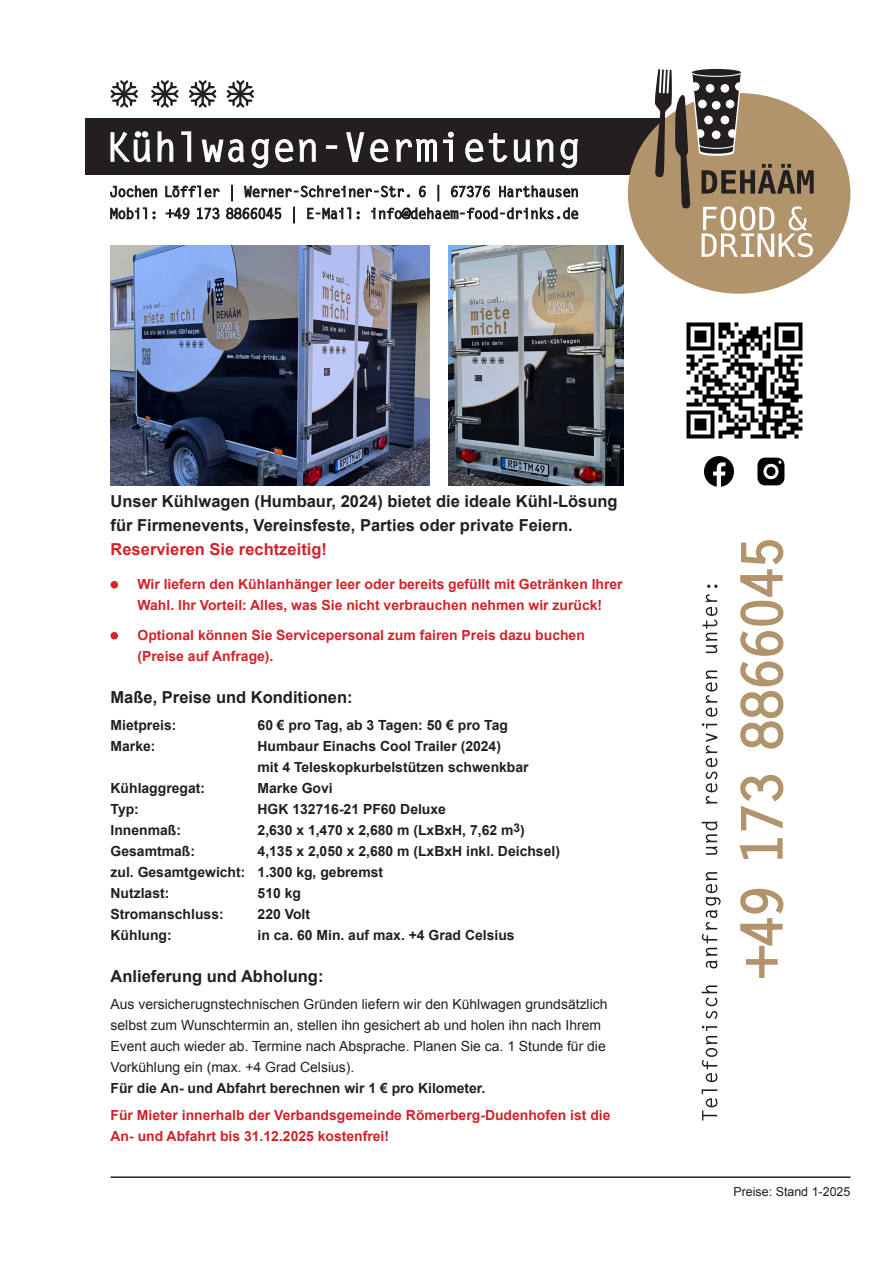
<style>
.page{position:relative;width:893px;height:1263px;background:#fff}
.page>*{position:absolute;margin:0;border:0;box-sizing:border-box;transform-origin:0 0}
.t1{font:700 16.5px/24px "Arial";color:#231f20}
.t2{font:700 16.5px "Arial";color:#d1232a}
.t3{font:700 13.95px/21px "Arial";color:#231f20}
.t4{font:700 13.95px/21px "Arial";color:#d1232a}
.t5{font:13.95px/21px "Arial";color:#231f20}
.t6{font:12.45px "Arial";color:#231f20}
</style>
<div class="page">
<img style="left:111px;top:246px;width:318px;height:240px">
<img style="left:449px;top:246px;width:174px;height:240px">
<div style="left:85px;top:118px;width:607px;height:56px;background:#231f20"></div>
<div style="left:628px;top:93px;width:222px;height:201px;background:#b1946b;border-radius:50%"></div>
<div style="left:691px;top:68px;width:51px;height:8px;background:#f6f5f5;border-radius:50%"></div>
<div style="left:690px;top:68px;width:52px;height:9px;border:1px solid #fff;border-radius:50%"></div>
<svg style="left:654px;top:69px;width:160px;height:188px"></svg>
<svg style="left:110px;top:131px;width:469px;height:38px"></svg>
<svg style="left:702px;top:584px;width:19px;height:536px"></svg>
<div style="left:111px;top:581px;width:7px;height:7px;background:#d1232a;border-radius:50%"></div>
<div style="left:111px;top:632px;width:7px;height:7px;background:#d1232a;border-radius:50%"></div>
<svg style="left:110px;top:185px;width:468px;height:38px"></svg>
<svg style="left:739px;top:540px;width:45px;height:438px"></svg>
<hr style="left:111px;top:1176px;width:739px;height:2px;background:#231f20">
<img style="left:686px;top:322px;width:117px;height:117px">
<img style="left:757px;top:457px;width:28px;height:29px">
<img style="left:704px;top:456px;width:30px;height:31px">
<svg style="left:110px;top:80px;width:28px;height:28px"></svg>
<svg style="left:151px;top:80px;width:28px;height:28px"></svg>
<svg style="left:189px;top:80px;width:28px;height:28px"></svg>
<svg style="left:226px;top:80px;width:28px;height:28px"></svg>
<p class="t1" style="left:111px;top:490px;width:509px">Unser Kühlwagen (Humbaur, 2024) bietet die ideale Kühl-Lösung für Firmenevents, Vereinsfeste, Parties oder private Feiern.</p>
<p class="t2" style="left:111px;top:539px;width:218px">Reservieren Sie rechtzeitig!</p>
<p class="t4" style="left:138px;top:574px;width:487px">Wir liefern den Kühlanhänger leer oder bereits gefüllt mit Getränken Ihrer<br>Wahl. Ihr Vorteil: Alles, was Sie nicht verbrauchen nehmen wir zurück!</p>
<p class="t4" style="left:138px;top:625px;width:449px">Optional können Sie Servicepersonal zum fairen Preis dazu buchen (Preise auf Anfrage).</p>
<p class="t1" style="left:111px;top:685px;width:244px">Maße, Preise und Konditionen:</p>
<p class="t3" style="left:111px;top:715px;width:67px">Mietpreis:</p>
<p class="t3" style="left:258px;top:715px;width:252px">60 € pro Tag, ab 3 Tagen: 50 € pro Tag</p>
<p class="t3" style="left:111px;top:735px;width:46px">Marke:</p>
<p class="t3" style="left:258px;top:735px;width:273px">Humbaur Einachs Cool Trailer (2024)<br>mit 4 Teleskopkurbelstützen schwenkbar</p>
<p class="t3" style="left:111px;top:777px;width:96px">Kühlaggregat:</p>
<p class="t3" style="left:258px;top:777px;width:77px">Marke Govi</p>
<p class="t3" style="left:111px;top:798px;width:30px">Typ:</p>
<p class="t3" style="left:258px;top:798px;width:190px">HGK 132716-21 PF60 Deluxe</p>
<p class="t3" style="left:111px;top:819px;width:72px">Innenmaß:</p>
<p class="t3" style="left:258px;top:819px;width:269px">2,630 x 1,470 x 2,680 m (LxBxH, 7,62 m<sup>3</sup>)</p>
<p class="t3" style="left:111px;top:840px;width:86px">Gesamtmaß:</p>
<p class="t3" style="left:111px;top:840px;width:451px;text-indent:147px">4,135 x 2,050 x 2,680 m (LxBxH inkl. Deichsel) zul. Gesamtgewicht: 1.300 kg, gebremst<br>Nutzlast:</p>
<p class="t3" style="left:258px;top:882px;width:45px">510 kg</p>
<p class="t3" style="left:111px;top:903px;width:115px">Stromanschluss:</p>
<p class="t3" style="left:258px;top:903px;width:54px">220 Volt</p>
<p class="t3" style="left:111px;top:924px;width:63px">Kühlung:</p>
<p class="t3" style="left:258px;top:924px;width:259px">in ca. 60 Min. auf max. +4 Grad Celsius</p>
<p class="t1" style="left:111px;top:964px;width:214px">Anlieferung und Abholung:</p>
<p class="t5" style="left:111px;top:993px;width:498px">Aus versicherugnstechnischen Gründen liefern wir den Kühlwagen grundsätzlich selbst zum Wunschtermin an, stellen ihn gesichert ab und holen ihn nach Ihrem Event auch wieder ab. Termine nach Absprache. Planen Sie ca. 1 Stunde für die Vorkühlung ein (max. +4 Grad Celsius).</p>
<p class="t3" style="left:111px;top:1078px;width:376px">Für die An- und Abfahrt berechnen wir 1 € pro Kilometer.</p>
<p class="t4" style="left:111px;top:1104px;width:501px">Für Mieter innerhalb der Verbandsgemeinde Römerberg-Dudenhofen ist die<br>An- und Abfahrt bis 31.12.2025 kostenfrei!</p>
<p class="t6" style="left:733px;top:1183px;width:118px">Preise: Stand 1-2025</p>
</div>
